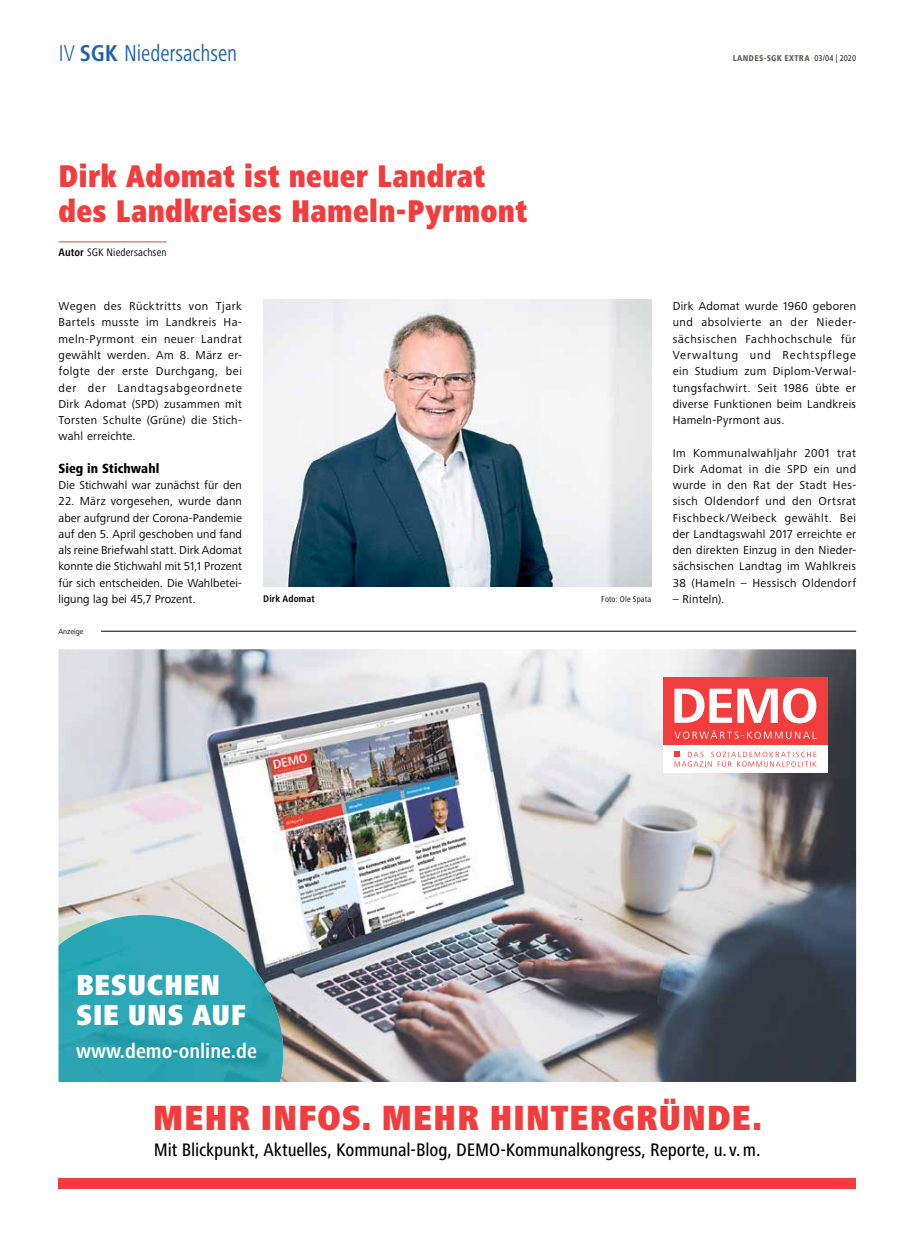
<style>
.page{position:relative;width:904px;height:1241px;background:#fff}
.page>*{position:absolute;margin:0;border:0;box-sizing:border-box;transform-origin:0 0}
.t1{font:900 condensed 36.25px "Frutiger Next Pro";letter-spacing:.015em;color:#f13d3d}
.t2{font:900 condensed 32.5px/35px "Frutiger Next Pro";letter-spacing:.01em;color:#f13d3d;scale:.92 1}
.t3{font:900 condensed 30px/30px "Frutiger Next Pro";letter-spacing:.01em;color:#fff}
.t4{font:condensed 23.75px "Frutiger Next Pro";letter-spacing:-.005em;color:#245fac;scale:.92 1}
.t5{font:700 condensed 21.25px "Frutiger Next Pro";color:#fff}
.t6{font:500 condensed 18.75px "Frutiger Next Pro";letter-spacing:-.01em;color:#000}
.t7{font:800 condensed 13.75px "Frutiger Next Pro";letter-spacing:.005em;color:#000}
.t8{font:11.88px/16.2px "Frutiger Next Pro";letter-spacing:.02em;color:#000;text-align:justify}
.t9{font:condensed 11.25px "Frutiger Next Pro";letter-spacing:.01em;color:#000}
.t10{font:700 condensed 10px "Frutiger Next Pro";letter-spacing:.015em;color:#000}
.t11{font:800 condensed 8.75px "Frutiger Next Pro";letter-spacing:.03em;color:#66605c}
.t12{font:condensed 8.75px "Frutiger Next Pro";letter-spacing:.015em;color:#000}
.t13{font:7.5px "Frutiger Next Pro";color:#000}
.s1{font-weight:300}
.s2{font-weight:700}
.s3{font-weight:400;color:#000}
</style>
<div class="page">
<hr style="left:58px;top:241px;width:109px;height:1px;background:#f13d3d">
<img style="left:263px;top:299px;width:388px;height:287px">
<img style="left:58px;top:649px;width:798px;height:432px">
<div style="left:663px;top:677px;width:164px;height:96px;background:#fff"></div>
<div style="left:663px;top:677px;width:164px;height:68px;background:#f13d3d"></div>
<svg style="left:674px;top:688px;width:142px;height:35px"></svg>
<svg style="left:674px;top:751px;width:142px;height:15px"></svg>
<svg style="left:674px;top:729px;width:140px;height:9px"></svg>
<div style="left:58px;top:1177px;width:798px;height:11px;background:#f13d3d"></div>
<img style="left:58px;top:914px;width:225px;height:167px">
<hr style="left:101px;top:631px;width:755px;height:1px;background:#000">
<h3 class="t4" style="left:58px;top:40px;width:196px"><span class="s1">IV</span> <span class="s2">SGK</span> Niedersachsen</h3>
<p class="t11" style="left:732px;top:53px;width:125px">LANDES-SGK EXTRA <span class="s3">03/04 | 2020</span></p>
<h2 class="t2" style="left:58px;top:159px;width:511px">Dirk Adomat ist neuer Landrat des Landkreises Hameln-Pyrmont</h2>
<p class="t9" style="left:58px;top:246px;width:110px"><span class="s2">Autor</span> SGK Niedersachsen</p>
<p class="t8" style="left:58px;top:298px;width:185px">Wegen des Rücktritts von Tjark Bartels musste im Landkreis Ha&shy;meln-Pyrmont ein neuer Landrat gewählt werden. Am 8. März er&shy;folgte der erste Durchgang, bei der der Landtagsabgeordnete Dirk Adomat (SPD) zusammen mit Torsten Schulte (Grüne) die Stich&shy;wahl erreichte.</p>
<p class="t7" style="left:58px;top:460px;width:102px">Sieg in Stichwahl</p>
<p class="t8" style="left:58px;top:477px;width:185px">Die Stichwahl war zunächst für den</p>
<p class="t8" style="left:58px;top:493px;width:185px">22. März vorgesehen, wurde dann aber aufgrund der Corona-Pandemie auf den 5. April geschoben und fand als reine Briefwahl statt. Dirk Adomat konnte die Stichwahl mit 51,1 Prozent für sich entscheiden. Die Wahlbetei&shy;ligung lag bei 45,7 Prozent.</p>
<p class="t13" style="left:58px;top:626px;width:27px">Anzeige</p>
<p class="t10" style="left:263px;top:592px;width:53px">Dirk Adomat</p>
<p class="t12" style="left:601px;top:593px;width:52px">Foto: Ole Spata</p>
<p class="t8" style="left:672px;top:298px;width:185px">Dirk Adomat wurde 1960 geboren und absolvierte an der Nieder&shy;sächsischen Fachhochschule für Verwaltung und Rechtspflege ein Studium zum Diplom-Verwal&shy;tungsfachwirt. Seit 1986 übte er diverse Funktionen beim Landkreis Hameln-Pyrmont aus.</p>
<p class="t8" style="left:672px;top:444px;width:185px">Im Kommunalwahljahr 2001 trat Dirk Adomat in die SPD ein und wurde in den Rat der Stadt Hes&shy;sisch Oldendorf und den Ortsrat Fischbeck/Weibeck gewählt. Bei der Landtagswahl 2017 erreichte er den direkten Einzug in den Nieder&shy;sächsischen Landtag im Wahlkreis 38 (Hameln – Hessisch Oldendorf</p>
<p class="t8" style="left:672px;top:590px;width:53px">– Rinteln).</p>
<h3 class="t3" style="left:76px;top:970px;width:172px">BESUCHEN<br>SIE UNS AUF</h3>
<h3 class="t5" style="left:76px;top:1038px;width:182px">www.demo-online.de</h3>
<h1 class="t1" style="left:153px;top:1097px;width:610px">MEHR INFOS. MEHR HINTERGRÜNDE.</h1>
<h3 class="t6" style="left:154px;top:1138px;width:608px">Mit Blickpunkt, Aktuelles, Kommunal-Blog, DEMO-Kommunalkongress, Reporte, u. v. m.</h3>
</div>
